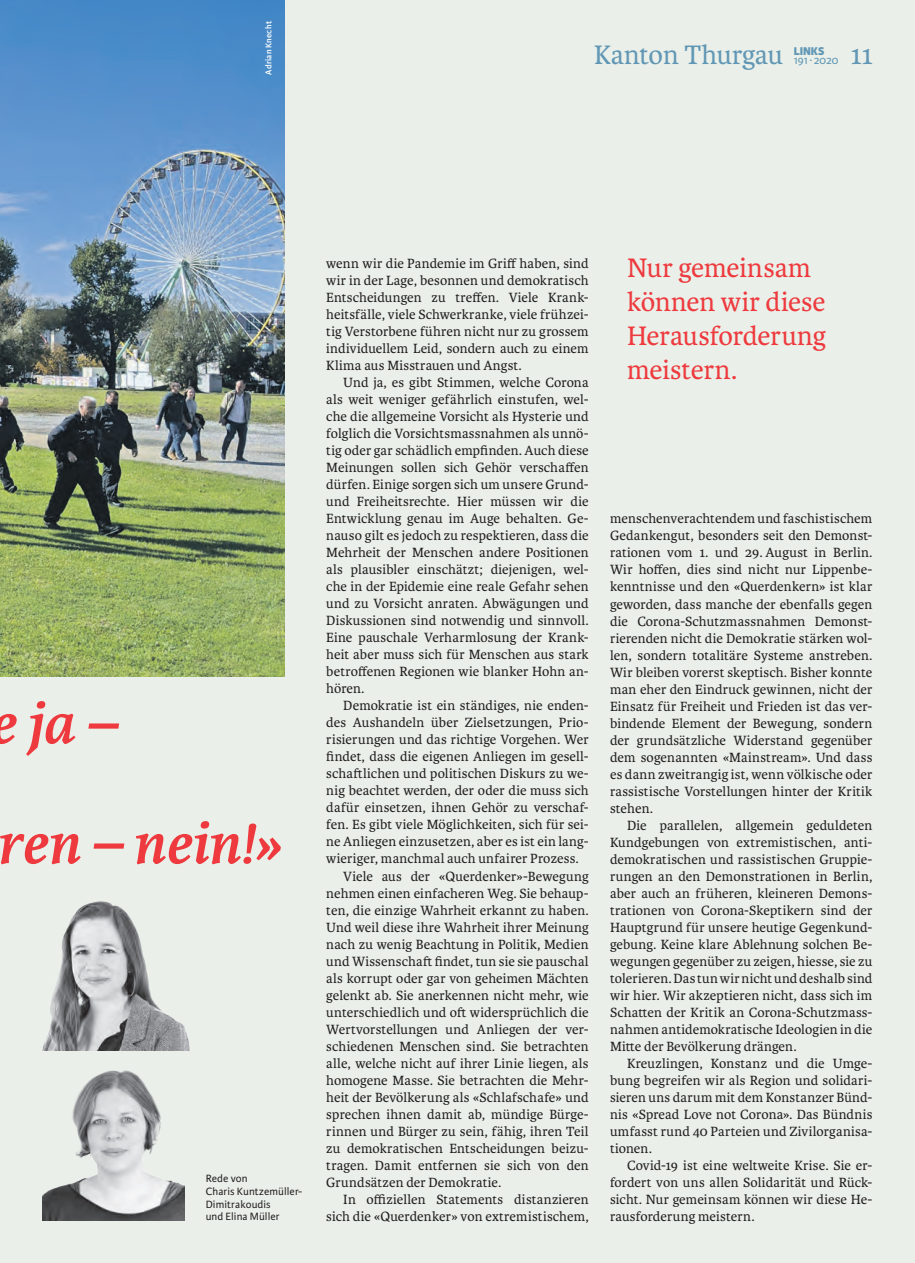
<style>
.page{position:relative;width:915px;height:1263px;background:#fff}
.page>*{position:absolute;margin:0;border:0;box-sizing:border-box;transform-origin:0 0}
.t1{font:italic 700 60px/120px "Karmina";letter-spacing:-.005em;color:#ee3a3e}
.t2{font:28.5px/34px "Karmina";letter-spacing:-.005em;color:#ee3a3e}
.t3{font:28.5px "Karmina";letter-spacing:-.005em;color:#6197b5}
.t4{font:14.25px/17px "Karmina";letter-spacing:.01em;color:#231f20;text-align:justify}
.t5{font:12px "Karmina Sans";letter-spacing:-.02em;color:#6197b5}
.t6{font:800 12px "Karmina Sans";color:#6197b5}
.t7{font:11.25px/12.8px "Karmina Sans";letter-spacing:.01em;color:#231f20}
.t8{font:600 9px "Karmina Sans";letter-spacing:.02em;color:#fff}
</style>
<div class="page">
<div style="left:0;top:0;width:914px;height:1263px;background:#eaf0e9"></div>
<img style="left:0;top:0;width:284px;height:676px">
<img style="left:42px;top:901px;width:148px;height:149px">
<img style="left:43px;top:1070px;width:141px;height:150px">
<p class="t8" style="left:263px;top:75px;width:55px;rotate:-90deg">Adrian Knecht</p>
<h2 class="t3" style="left:594px;top:39px;width:190px">Kanton Thurgau</h2>
<p class="t6" style="left:793px;top:44px;width:32px">LINKS</p>
<p class="t5" style="left:793px;top:53px;width:46px">191∙ 2020</p>
<h2 class="t3" style="left:850px;top:39px;width:24px">11</h2>
<h1 class="t1" style="left:-11px;top:664px;width:292px">e ja –<br>ren – nein!»</h1>
<p class="t7" style="left:206px;top:1172px;width:98px">Rede von<br>Charis Kuntzemüller-<br>Dimitrakoudis<br>und Elina Müller</p>
<p class="t4" style="left:326px;top:255px;width:264px">wenn wir die Pandemie im Griff haben, sind wir in der Lage, besonnen und demokratisch Entscheidungen zu treffen. Viele Krank&shy;heitsfälle, viele Schwerkranke, viele frühzei&shy;tig Verstorbene führen nicht nur zu grossem individuellem Leid, sondern auch zu einem Klima aus Misstrauen und Angst.</p>
<p class="t4" style="left:326px;top:374px;width:264px;text-indent:17px">Und ja, es gibt Stimmen, welche Corona als weit weniger gefährlich einstufen, wel&shy;che die allgemeine Vorsicht als Hysterie und folglich die Vorsichtsmassnahmen als unnö&shy;tig oder gar schädlich empfinden. Auch diese Meinungen sollen sich Gehör verschaffen dürfen. Einige sorgen sich um unsere Grund&shy;und Freiheitsrechte. Hier müssen wir die Entwicklung genau im Auge behalten. Ge&shy;nauso gilt es jedoch zu respektieren, dass die Mehrheit der Menschen andere Positionen als plausibler einschätzt; diejenigen, wel&shy;che in der Epidemie eine reale Gefahr sehen und zu Vorsicht anraten. Abwägungen und Diskussionen sind notwendig und sinnvoll.<br>Eine pauschale Verharmlosung der Krank&shy;heit aber muss sich für Menschen aus stark betroffenen Regionen wie blanker Hohn an&shy;hören.</p>
<p class="t4" style="left:343px;top:697px;width:247px">Demokratie ist ein ständiges, nie enden-</p>
<p class="t4" style="left:326px;top:714px;width:264px">des Aushandeln über Zielsetzungen, Prio-</p>
<p class="t4" style="left:326px;top:731px;width:264px">risierungen und das richtige Vorgehen. Wer</p>
<p class="t4" style="left:326px;top:748px;width:264px">findet, dass die eigenen Anliegen im gesell-</p>
<p class="t4" style="left:326px;top:765px;width:264px">schaftlichen und politischen Diskurs zu we-</p>
<p class="t4" style="left:326px;top:782px;width:264px">nig beachtet werden, der oder die muss sich</p>
<p class="t4" style="left:326px;top:799px;width:264px">dafür einsetzen, ihnen Gehör zu verschaf-</p>
<p class="t4" style="left:326px;top:816px;width:264px">fen. Es gibt viele Möglichkeiten, sich für sei-</p>
<p class="t4" style="left:326px;top:833px;width:264px">ne Anliegen einzusetzen, aber es ist ein lang-</p>
<p class="t4" style="left:326px;top:850px;width:254px">wieriger, manchmal auch unfairer Prozess.</p>
<p class="t4" style="left:343px;top:868px;width:247px">Viele aus der «Querdenker»-Bewegung</p>
<p class="t4" style="left:326px;top:885px;width:264px">nehmen einen einfacheren Weg. Sie behaup-</p>
<p class="t4" style="left:326px;top:902px;width:264px">ten, die einzige Wahrheit erkannt zu haben.</p>
<p class="t4" style="left:326px;top:919px;width:264px">Und weil diese ihre Wahrheit ihrer Meinung</p>
<p class="t4" style="left:326px;top:936px;width:264px">nach zu wenig Beachtung in Politik, Medien</p>
<p class="t4" style="left:326px;top:953px;width:264px">und Wissenschaft findet, tun sie sie pauschal</p>
<p class="t4" style="left:326px;top:970px;width:264px">als korrupt oder gar von geheimen Mächten</p>
<p class="t4" style="left:326px;top:987px;width:264px">gelenkt ab. Sie anerkennen nicht mehr, wie</p>
<p class="t4" style="left:326px;top:1004px;width:264px">unterschiedlich und oft widersprüchlich die</p>
<p class="t4" style="left:326px;top:1021px;width:264px">Wertvorstellungen und Anliegen der ver-</p>
<p class="t4" style="left:326px;top:1038px;width:264px">schiedenen Menschen sind. Sie betrachten</p>
<p class="t4" style="left:326px;top:1055px;width:264px">alle, welche nicht auf ihrer Linie liegen, als</p>
<p class="t4" style="left:326px;top:1072px;width:264px">homogene Masse. Sie betrachten die Mehr-</p>
<p class="t4" style="left:326px;top:1089px;width:264px">heit der Bevölkerung als «Schlafschafe» und</p>
<p class="t4" style="left:326px;top:1106px;width:264px">sprechen ihnen damit ab, mündige Bürge-</p>
<p class="t4" style="left:326px;top:1123px;width:264px">rinnen und Bürger zu sein, fähig, ihren Teil</p>
<p class="t4" style="left:326px;top:1140px;width:264px">zu demokratischen Entscheidungen beizu-</p>
<p class="t4" style="left:326px;top:1157px;width:264px">tragen. Damit entfernen sie sich von den</p>
<p class="t4" style="left:326px;top:1174px;width:177px">Grundsätzen der Demokratie.</p>
<p class="t4" style="left:343px;top:1191px;width:247px">In offiziellen Statements distanzieren</p>
<p class="t4" style="left:326px;top:1208px;width:264px">sich die «Querdenker» von extremistischem,</p>
<h2 class="t2" style="left:626px;top:251px;width:201px">Nur gemeinsam können wir diese<br>Herausforderung meistern.</h2>
<p class="t4" style="left:609px;top:510px;width:264px">menschenverachtendem und faschistischem Gedankengut, besonders seit den Demonst&shy;rationen vom 1. und 29. August in Berlin.<br>Wir hoffen, dies sind nicht nur Lippenbe&shy;kenntnisse und den «Querdenkern» ist klar geworden, dass manche der ebenfalls gegen die Corona-Schutzmassnahmen Demonst&shy;rierenden nicht die Demokratie stärken wol&shy;len, sondern totalitäre Systeme anstreben.<br>Wir bleiben vorerst skeptisch. Bisher konnte man eher den Eindruck gewinnen, nicht der Einsatz für Freiheit und Frieden ist das ver&shy;bindende Element der Bewegung, sondern der grundsätzliche Widerstand gegenüber dem sogenannten «Mainstream». Und dass es dann zweitrangig ist, wenn völkische oder rassistische Vorstellungen hinter der Kritik stehen.</p>
<p class="t4" style="left:609px;top:817px;width:264px;text-indent:17px">Die parallelen, allgemein geduldeten Kundgebungen von extremistischen, anti&shy;demokratischen und rassistischen Gruppie&shy;rungen an den Demonstrationen in Berlin, aber auch an früheren, kleineren Demons&shy;trationen von Corona-Skeptikern sind der Hauptgrund für unsere heutige Gegenkund&shy;gebung. Keine klare Ablehnung solchen Be&shy;wegungen gegenüber zu zeigen, hiesse, sie zu tolerieren. Das tun wir nicht und deshalb sind wir hier. Wir akzeptieren nicht, dass sich im Schatten der Kritik an Corona-Schutzmass&shy;nahmen antidemokratische Ideologien in die Mitte der Bevölkerung drängen.</p>
<p class="t4" style="left:609px;top:1055px;width:264px;text-indent:17px">Kreuzlingen, Konstanz und die Umge&shy;bung begreifen wir als Region und solidari&shy;sieren uns darum mit dem Konstanzer Bünd&shy;nis «Spread Love not Corona». Das Bündnis umfasst rund 40 Parteien und Zivilorganisa&shy;tionen.</p>
<p class="t4" style="left:609px;top:1157px;width:264px;text-indent:17px">Covid-19 ist eine weltweite Krise. Sie er&shy;fordert von uns allen Solidarität und Rück&shy;sicht. Nur gemeinsam können wir diese He&shy;rausforderung meistern.</p>
</div>
